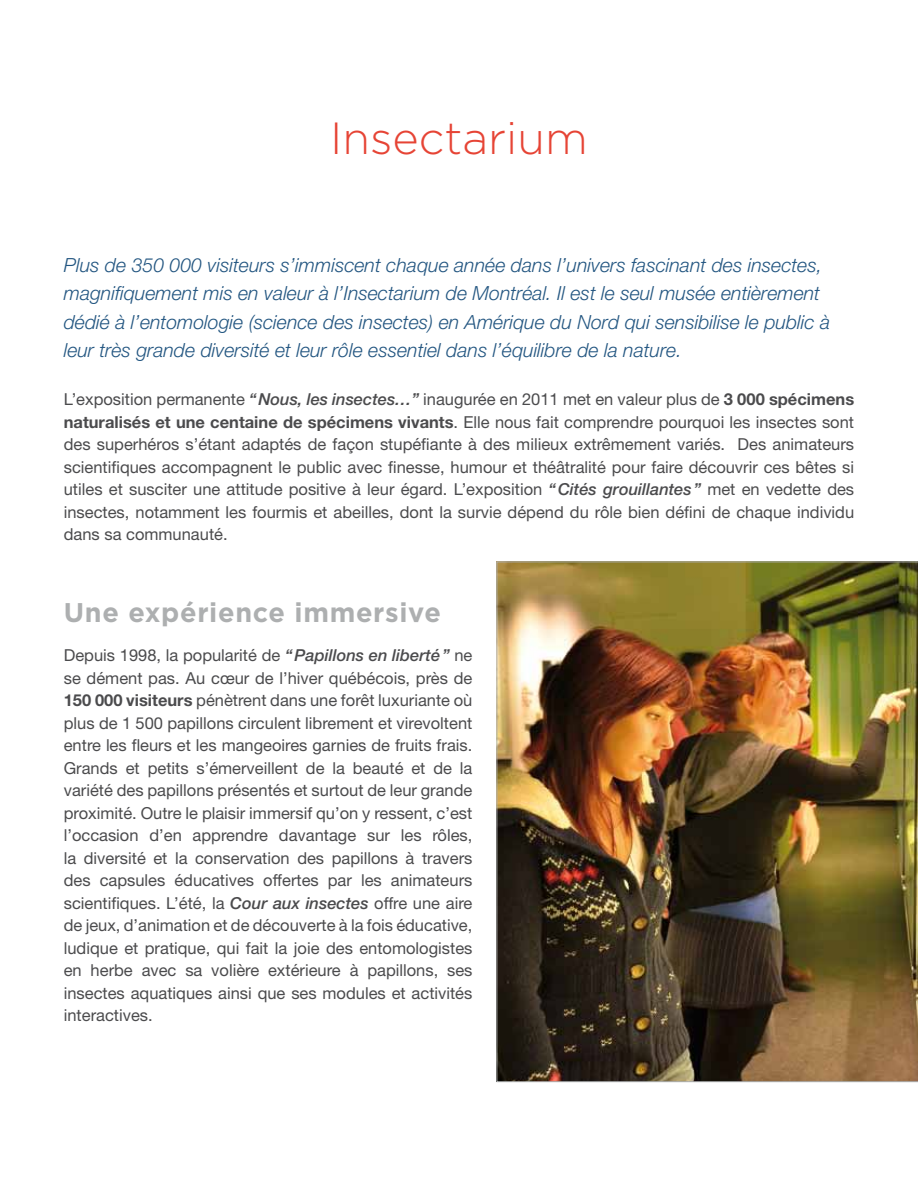
<style>
.page{position:relative;width:918px;height:1188px;background:#fff}
.page>*{position:absolute;margin:0;border:0;box-sizing:border-box;transform-origin:0 0}
.t1{font:300 45px "Gotham";color:#e64435}
.t2{font:700 27px "Gotham";letter-spacing:.025em;color:#adafb0}
.t3{font:italic 300 19.5px/28.5px "Helvetica Neue LT Std";color:#235681}
.t4{font:16.5px/22.5px "Helvetica Neue LT Std";color:#4b4b4d;text-align:justify}
.s1{font-weight:500;font-style:italic}
.s2{font-weight:700}
</style>
<div class="page">
<img style="left:497px;top:562px;width:421px;height:520px">
<h1 class="t1" style="left:330px;top:110px;width:259px">Insectarium</h1>
<p class="t3" style="left:64px;top:250px;width:768px">Plus de 350 000 visiteurs s’immiscent chaque année dans l’univers fascinant des insectes, magnifiquement mis en valeur à l’Insectarium de Montréal. Il est le seul musée entièrement dédié à l’entomologie (science des insectes) en Amérique du Nord qui sensibilise le public à leur très grande diversité et leur rôle essentiel dans l’équilibre de la nature.</p>
<p class="t4" style="left:64px;top:388px;width:792px">L’exposition permanente <span class="s1">“Nous, les insectes…”</span> inaugurée en 2011 met en valeur plus de <span class="s2">3 000 spécimens naturalisés et une centaine de spécimens vivants</span>. Elle nous fait comprendre pourquoi les insectes sont des superhéros s’étant adaptés de façon stupéfiante à des milieux extrêmement variés. Des animateurs scientifiques accompagnent le public avec finesse, humour et théâtralité pour faire découvrir ces bêtes si utiles et susciter une attitude positive à leur égard. L’exposition <span class="s1">“Cités grouillantes”</span> met en vedette des insectes, notamment les fourmis et abeilles, dont la survie dépend du rôle bien défini de chaque individu dans sa communauté.</p>
<h2 class="t2" style="left:64px;top:594px;width:379px">Une expérience immersive</h2>
<p class="t4" style="left:64px;top:644px;width:410px">Depuis 1998, la popularité de <span class="s1">“Papillons en liberté”</span> ne se dément pas. Au cœur de l’hiver québécois, près de <span class="s2">150 000 visiteurs</span> pénètrent dans une forêt luxuriante où plus de 1 500 papillons circulent librement et virevoltent entre les fleurs et les mangeoires garnies de fruits frais.<br>Grands et petits s’émerveillent de la beauté et de la variété des papillons présentés et surtout de leur grande proximité. Outre le plaisir immersif qu’on y ressent, c’est l’occasion d’en apprendre davantage sur les rôles, la diversité et la conservation des papillons à travers des capsules éducatives offertes par les animateurs scientifiques. L’été, la <span class="s1">Cour aux insectes</span> offre une aire de jeux, d’animation et de découverte à la fois éducative, ludique et pratique, qui fait la joie des entomologistes en herbe avec sa volière extérieure à papillons, ses insectes aquatiques ainsi que ses modules et activités interactives.</p>
</div>
